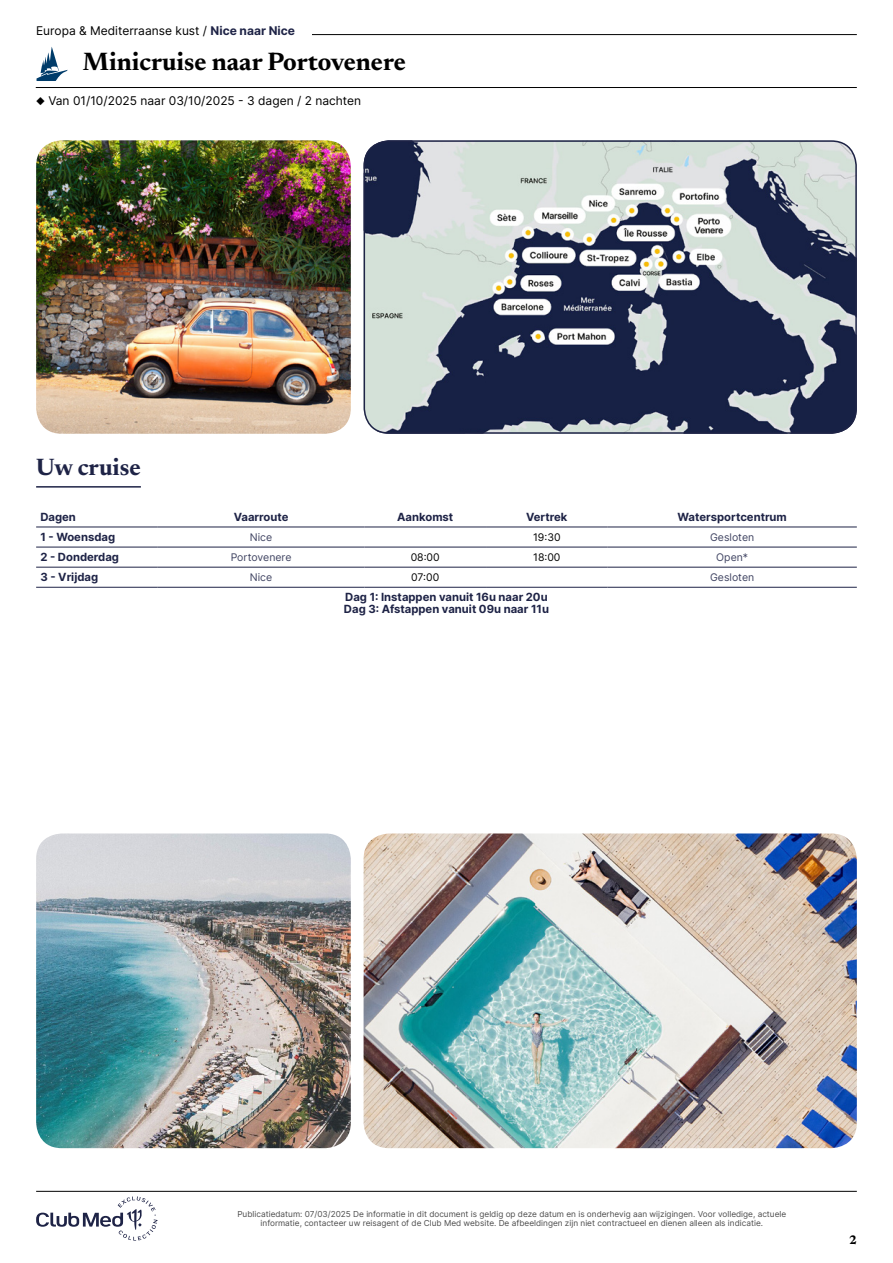
<style>
.page{position:relative;width:893px;height:1263px;background:#fff}
.page>*{position:absolute;margin:0;border:0;box-sizing:border-box;transform-origin:0 0}
.t1{font:700 25.5px "Newsreader 24 pt";color:#000}
.t2{font:700 24px "Newsreader 24 pt";color:#1e2346}
.t3{font:700 12.6px "Newsreader 24 pt";color:#000}
.t4{font:12px "Inter";color:#000}
.t5{font:700 11.25px/12px "Inter";color:#1e2346}
.t6{font:10.5px "Inter";color:#404462}
.t7{font:10.5px "Inter";color:#000}
.t8{font:8.25px/9px "Inter";color:#4d4d4d;text-align:center}
.s1{font-weight:700;color:#1e2346}
</style>
<div class="page">
<hr style="left:107px;top:34px;width:750px;height:1px;background:#000">
<hr style="left:36px;top:87px;width:821px;height:1px;background:#000">
<svg style="left:36px;top:47px;width:32px;height:34px"></svg>
<div style="left:36px;top:26px;width:276px;height:17px;background:#fff"></div>
<img style="left:364px;top:833px;width:493px;height:315px">
<hr style="left:36px;top:527px;width:122px;height:1px;background:#1e2346">
<hr style="left:158px;top:527px;width:206px;height:1px;background:#1e2346">
<hr style="left:364px;top:527px;width:122px;height:1px;background:#1e2346">
<hr style="left:486px;top:527px;width:122px;height:1px;background:#1e2346">
<hr style="left:608px;top:527px;width:249px;height:1px;background:#1e2346">
<hr style="left:36px;top:547px;width:122px;height:1px;background:#1e2346">
<hr style="left:158px;top:547px;width:206px;height:1px;background:#1e2346">
<hr style="left:364px;top:547px;width:122px;height:1px;background:#1e2346">
<hr style="left:486px;top:547px;width:122px;height:1px;background:#1e2346">
<hr style="left:608px;top:547px;width:249px;height:1px;background:#1e2346">
<hr style="left:36px;top:567px;width:122px;height:1px;background:#1e2346">
<hr style="left:36px;top:587px;width:122px;height:1px;background:#1e2346">
<hr style="left:158px;top:567px;width:206px;height:1px;background:#1e2346">
<hr style="left:158px;top:587px;width:206px;height:1px;background:#1e2346">
<hr style="left:364px;top:567px;width:122px;height:1px;background:#1e2346">
<hr style="left:364px;top:587px;width:122px;height:1px;background:#1e2346">
<hr style="left:486px;top:567px;width:122px;height:1px;background:#1e2346">
<hr style="left:486px;top:587px;width:122px;height:1px;background:#1e2346">
<hr style="left:608px;top:567px;width:249px;height:1px;background:#1e2346">
<hr style="left:608px;top:587px;width:249px;height:1px;background:#1e2346">
<img style="left:364px;top:140px;width:493px;height:294px">
<div style="left:364px;top:140px;width:493px;height:294px;border:2px solid #1e2346;border-radius:25px"></div>
<img style="left:36px;top:140px;width:315px;height:294px">
<img style="left:36px;top:833px;width:315px;height:315px">
<hr style="left:36px;top:486px;width:105px;height:2px;background:#1e2346">
<svg style="left:36px;top:1196px;width:122px;height:44px"></svg>
<hr style="left:36px;top:1191px;width:821px;height:1px;background:#000">
<h3 class="t4" style="left:36px;top:22px;width:260px">Europa &amp; Mediterraanse kust / <span class="s1">Nice naar Nice</span></h3>
<h1 class="t1" style="left:83px;top:43px;width:324px">Minicruise naar Portovenere</h1>
<h3 class="t4" style="left:36px;top:92px;width:327px">◆ Van 01/10/2025 naar 03/10/2025 - 3 dagen / 2 nachten</h3>
<h2 class="t2" style="left:36px;top:450px;width:106px">Uw cruise</h2>
<h3 class="t5" style="left:40px;top:510px;width:37px">Dagen</h3>
<h3 class="t5" style="left:234px;top:510px;width:56px">Vaarroute</h3>
<h3 class="t5" style="left:397px;top:510px;width:58px">Aankomst</h3>
<h3 class="t5" style="left:526px;top:510px;width:43px">Vertrek</h3>
<h3 class="t5" style="left:678px;top:510px;width:111px">Watersportcentrum</h3>
<h3 class="t5" style="left:40px;top:531px;width:76px">1 - Woensdag</h3>
<p class="t6" style="left:250px;top:529px;width:24px">Nice</p>
<p class="t7" style="left:533px;top:529px;width:29px">19:30</p>
<p class="t6" style="left:710px;top:529px;width:46px">Gesloten</p>
<h3 class="t5" style="left:40px;top:551px;width:80px">2 - Donderdag</h3>
<p class="t6" style="left:231px;top:549px;width:62px">Portovenere</p>
<p class="t7" style="left:411px;top:549px;width:31px">08:00</p>
<p class="t7" style="left:533px;top:549px;width:29px">18:00</p>
<p class="t6" style="left:716px;top:549px;width:33px">Open*</p>
<h3 class="t5" style="left:40px;top:571px;width:59px">3 - Vrijdag</h3>
<p class="t6" style="left:250px;top:570px;width:24px">Nice</p>
<p class="t7" style="left:411px;top:570px;width:30px">07:00</p>
<p class="t6" style="left:710px;top:570px;width:46px">Gesloten</p>
<h3 class="t5" style="left:344px;top:591px;width:207px">Dag 1: Instappen vanuit 16u naar 20u<br>Dag 3: Afstappen vanuit 09u naar 11u</h3>
<p class="t8" style="left:237px;top:1209px;width:550px">Publicatiedatum: 07/03/2025 De informatie in dit document is geldig op deze datum en is onderhevig aan wijzigingen. Voor volledige, actuele informatie, contacteer uw reisagent of de Club Med website. De afbeeldingen zijn niet contractueel en dienen alleen als indicatie.</p>
<h3 class="t3" style="left:849px;top:1230px;width:9px">2</h3>
</div>
